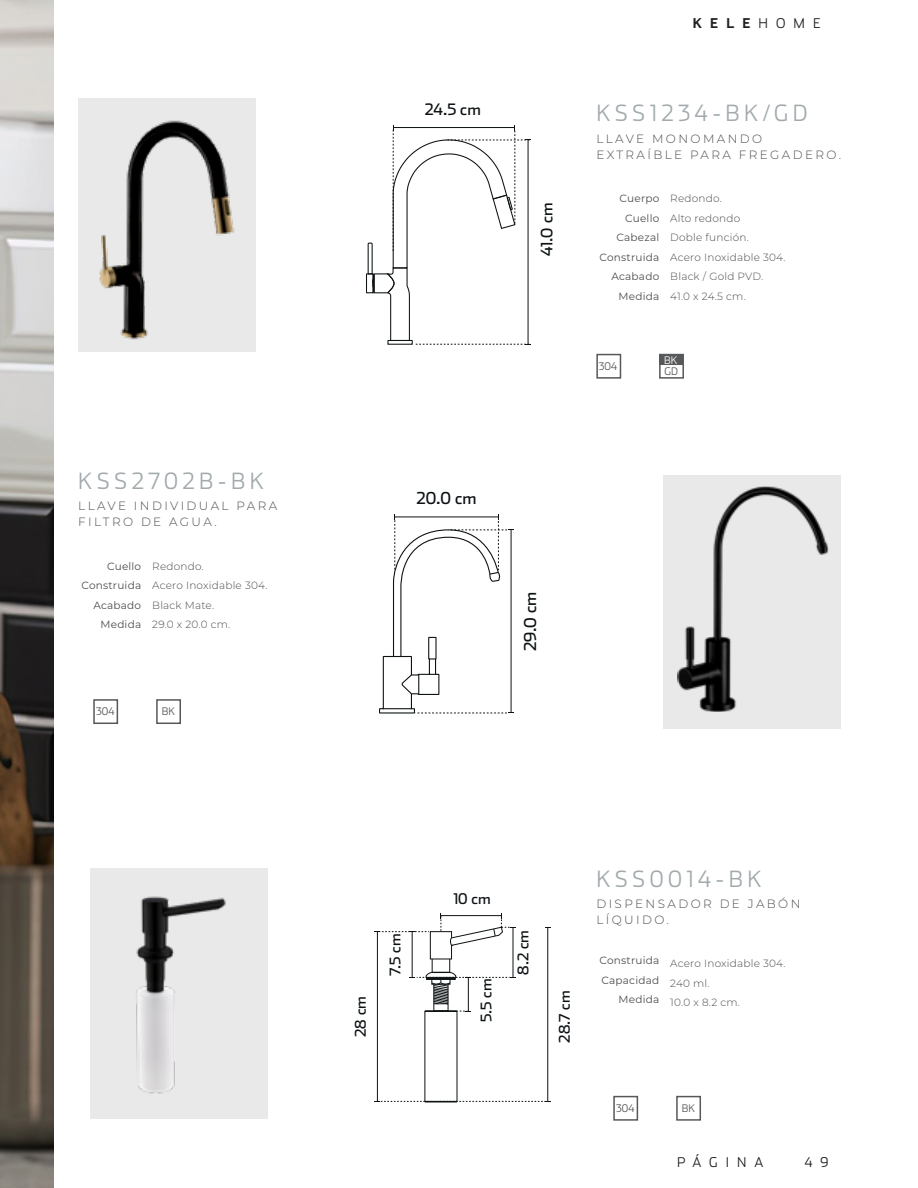
<style>
.page{position:relative;width:918px;height:1188px;background:#fff}
.page>*{position:absolute;margin:0;border:0;box-sizing:border-box;transform-origin:0 0}
.t1{font:300 22.5px "Stainless";letter-spacing:.2em;color:#a2aaad}
.t2{font:16.5px "Stainless";color:#0d1214}
.t3{font:16.35px "Stainless";color:#0d1214}
.t4{font:15.75px "Stainless";letter-spacing:-.005em;color:#0d1214}
.t5{font:14.7px "Stainless";color:#0d1214}
.t6{font:300 13.5px "Stainless";letter-spacing:.6em;color:#231f20}
.t7{font:700 13.5px "Stainless";color:#231f20}
.t8{font:300 12px/16.5px "Montserrat";letter-spacing:.2em;color:#4b4c4d}
.t9{font:300 10.5px "Montserrat";letter-spacing:.02em;color:#4b4c4d}
.t10{font:10.5px "Montserrat";letter-spacing:.02em;color:#4b4c4d}
.t11{font:300 10.5px "Stainless";letter-spacing:.01em;color:#57585a}
.t12{font:300 10.5px "Stainless";color:#fff}
.s1{font-weight:300}
</style>
<div class="page">
<img style="left:0;top:0;width:54px;height:1188px">
<svg style="left:375px;top:913px;width:175px;height:190px"></svg>
<div style="left:613px;top:1096px;width:25px;height:25px;border:2px solid #57585a"></div>
<div style="left:676px;top:1096px;width:25px;height:25px;border:2px solid #57585a"></div>
<div style="left:91px;top:868px;width:177px;height:251px;background:#e9e9ea"></div>
<img style="left:136px;top:896px;width:90px;height:198px">
<svg style="left:380px;top:514px;width:134px;height:200px"></svg>
<div style="left:663px;top:476px;width:178px;height:253px;background:#e9e9ea"></div>
<img style="left:678px;top:486px;width:151px;height:226px">
<div style="left:93px;top:699px;width:25px;height:25px;border:2px solid #57585a"></div>
<div style="left:156px;top:699px;width:25px;height:25px;border:2px solid #57585a"></div>
<div style="left:78px;top:98px;width:178px;height:254px;background:#e9e9ea"></div>
<img style="left:99px;top:120px;width:136px;height:220px">
<svg style="left:366px;top:125px;width:165px;height:220px"></svg>
<div style="left:596px;top:354px;width:25px;height:25px;border:2px solid #57585a"></div>
<div style="left:659px;top:354px;width:25px;height:25px;border:2px solid #57585a"></div>
<div style="left:660px;top:355px;width:23px;height:10px;background:#57585a"></div>
<p class="t1" style="left:78px;top:468px;width:187px">KSS2702B-BK</p>
<p class="t8" style="left:78px;top:497px;width:200px">LLAVE INDIVIDUAL PARA<br>FILTRO DE AGUA.</p>
<p class="t10" style="left:107px;top:559px;width:36px">Cuello</p>
<p class="t10" style="left:82px;top:578px;width:61px">Construida</p>
<p class="t10" style="left:93px;top:598px;width:49px">Acabado</p>
<p class="t10" style="left:101px;top:617px;width:42px">Medida</p>
<p class="t9" style="left:152px;top:559px;width:53px">Redondo.</p>
<p class="t9" style="left:152px;top:578px;width:117px">Acero Inoxidable 304.</p>
<p class="t9" style="left:152px;top:598px;width:63px">Black Mate.</p>
<p class="t9" style="left:152px;top:617px;width:80px">29.0 x 20.0 cm.</p>
<p class="t11" style="left:96px;top:705px;width:20px">304</p>
<p class="t11" style="left:162px;top:705px;width:15px">BK</p>
<p class="t4" style="left:425px;top:100px;width:58px">24.5 cm</p>
<p class="t4" style="left:537px;top:256px;width:55px;rotate:-90deg">41.0 cm</p>
<p class="t7" style="left:693px;top:14px;width:129px">KELE<span class="s1">HOME</span></p>
<p class="t1" style="left:596px;top:100px;width:212px">KSS1234-BK/GD</p>
<p class="t8" style="left:596px;top:130px;width:246px">LLAVE MONOMANDO<br>EXTRAÍBLE PARA FREGADERO.</p>
<p class="t10" style="left:620px;top:191px;width:41px">Cuerpo</p>
<p class="t10" style="left:625px;top:211px;width:36px">Cuello</p>
<p class="t10" style="left:617px;top:230px;width:44px">Cabezal</p>
<p class="t10" style="left:600px;top:250px;width:61px">Construida</p>
<p class="t10" style="left:611px;top:269px;width:49px">Acabado</p>
<p class="t10" style="left:619px;top:289px;width:42px">Medida</p>
<p class="t9" style="left:670px;top:191px;width:53px">Redondo.</p>
<p class="t9" style="left:670px;top:211px;width:72px">Alto redondo</p>
<p class="t9" style="left:670px;top:230px;width:80px">Doble función.</p>
<p class="t9" style="left:670px;top:250px;width:117px">Acero Inoxidable 304.</p>
<p class="t9" style="left:670px;top:269px;width:94px">Black / Gold PVD.</p>
<p class="t9" style="left:670px;top:289px;width:77px">41.0 x 24.5 cm.</p>
<p class="t11" style="left:599px;top:360px;width:20px">304</p>
<p class="t12" style="left:664px;top:354px;width:15px">BK</p>
<p class="t11" style="left:664px;top:365px;width:15px">GD</p>
<p class="t2" style="left:417px;top:488px;width:62px">20.0 cm</p>
<p class="t3" style="left:520px;top:651px;width:61px;rotate:-90deg">29.0 cm</p>
<p class="t5" style="left:386px;top:976px;width:44px;rotate:-90deg">7.5 cm</p>
<p class="t5" style="left:453px;top:890px;width:39px">10 cm</p>
<p class="t5" style="left:514px;top:975px;width:46px;rotate:-90deg">8.2 cm</p>
<p class="t5" style="left:477px;top:1022px;width:45px;rotate:-90deg">5.5 cm</p>
<p class="t5" style="left:352px;top:1037px;width:42px;rotate:-90deg">28 cm</p>
<p class="t5" style="left:556px;top:1043px;width:54px;rotate:-90deg">28.7 cm</p>
<p class="t1" style="left:596px;top:866px;width:167px">KSS0014-BK</p>
<p class="t8" style="left:596px;top:895px;width:206px">DISPENSADOR DE JABÓN<br>LÍQUIDO.</p>
<p class="t10" style="left:600px;top:953px;width:61px">Construida</p>
<p class="t10" style="left:601px;top:973px;width:59px">Capacidad</p>
<p class="t10" style="left:619px;top:992px;width:42px">Medida</p>
<p class="t9" style="left:670px;top:957px;width:117px">Acero Inoxidable 304.</p>
<p class="t9" style="left:670px;top:976px;width:41px">240 ml.</p>
<p class="t9" style="left:670px;top:996px;width:71px">10.0 x 8.2 cm.</p>
<p class="t11" style="left:616px;top:1102px;width:20px">304</p>
<p class="t11" style="left:682px;top:1102px;width:15px">BK</p>
<p class="t6" style="left:677px;top:1154px;width:88px">PÁGINA</p>
<p class="t6" style="left:805px;top:1154px;width:25px">4 9</p>
</div>
